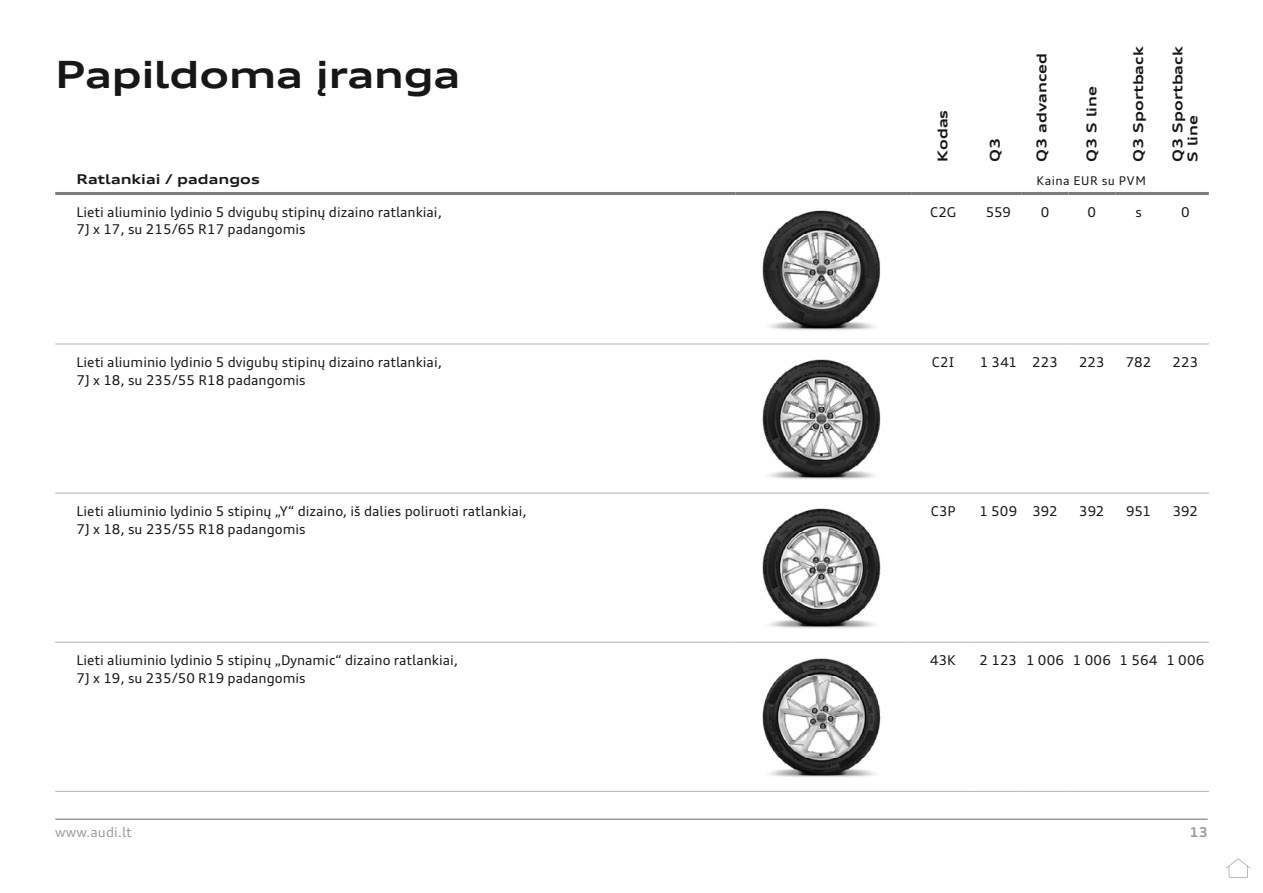
<style>
.page{position:relative;width:1263px;height:893px;background:#fff}
.page>*{position:absolute;margin:0;border:0;box-sizing:border-box;transform-origin:0 0}
.t1{font:700 expanded 37.5px "Audi Type";letter-spacing:-.01em;color:#181716}
.t2{font:13.5px/18px "Audi Type";color:#181716}
.t3{font:700 expanded 13.5px/15px "Audi Type";color:#181716}
.t4{font:13.5px "Audi Type";color:#9c9c9d}
.t5{font:700 13.5px "Audi Type";color:#9c9c9d}
.t6{font:12px "Audi Type";letter-spacing:.05em;color:#181716}
</style>
<div class="page">
<hr style="left:55px;top:818px;width:1153px;height:2px;background:#9c9c9d">
<svg style="left:1226px;top:858px;width:24px;height:20px"></svg>
<hr style="left:55px;top:493px;width:681px;height:1px;background:#b1b2b3">
<hr style="left:736px;top:493px;width:175px;height:1px;background:#b1b2b3">
<hr style="left:911px;top:493px;width:64px;height:1px;background:#b1b2b3">
<hr style="left:975px;top:493px;width:47px;height:1px;background:#b1b2b3">
<hr style="left:1022px;top:493px;width:46px;height:1px;background:#b1b2b3">
<hr style="left:1068px;top:493px;width:47px;height:1px;background:#b1b2b3">
<hr style="left:1115px;top:493px;width:47px;height:1px;background:#b1b2b3">
<hr style="left:1162px;top:493px;width:47px;height:1px;background:#b1b2b3">
<hr style="left:55px;top:642px;width:681px;height:1px;background:#b1b2b3">
<hr style="left:55px;top:791px;width:681px;height:1px;background:#b1b2b3">
<hr style="left:55px;top:344px;width:681px;height:1px;background:#b1b2b3">
<hr style="left:736px;top:344px;width:175px;height:1px;background:#b1b2b3">
<hr style="left:736px;top:791px;width:175px;height:1px;background:#b1b2b3">
<hr style="left:911px;top:791px;width:64px;height:1px;background:#b1b2b3">
<hr style="left:911px;top:344px;width:64px;height:1px;background:#b1b2b3">
<hr style="left:975px;top:344px;width:47px;height:1px;background:#b1b2b3">
<hr style="left:1022px;top:344px;width:46px;height:1px;background:#b1b2b3">
<hr style="left:1068px;top:344px;width:47px;height:1px;background:#b1b2b3">
<hr style="left:1115px;top:344px;width:47px;height:1px;background:#b1b2b3">
<hr style="left:1162px;top:344px;width:47px;height:1px;background:#b1b2b3">
<hr style="left:975px;top:791px;width:47px;height:1px;background:#b1b2b3">
<hr style="left:1022px;top:791px;width:46px;height:1px;background:#b1b2b3">
<hr style="left:1068px;top:791px;width:47px;height:1px;background:#b1b2b3">
<hr style="left:1115px;top:791px;width:47px;height:1px;background:#b1b2b3">
<hr style="left:1162px;top:791px;width:47px;height:1px;background:#b1b2b3">
<hr style="left:736px;top:642px;width:175px;height:1px;background:#b1b2b3">
<hr style="left:911px;top:642px;width:64px;height:1px;background:#b1b2b3">
<hr style="left:975px;top:642px;width:47px;height:1px;background:#b1b2b3">
<hr style="left:1022px;top:642px;width:46px;height:1px;background:#b1b2b3">
<hr style="left:1068px;top:642px;width:47px;height:1px;background:#b1b2b3">
<hr style="left:1115px;top:642px;width:47px;height:1px;background:#b1b2b3">
<hr style="left:1162px;top:642px;width:47px;height:1px;background:#b1b2b3">
<hr style="left:55px;top:192px;width:681px;height:3px;background:#7a7b7a">
<hr style="left:736px;top:192px;width:175px;height:3px;background:#7a7b7a">
<hr style="left:911px;top:192px;width:64px;height:3px;background:#7a7b7a">
<hr style="left:975px;top:192px;width:47px;height:3px;background:#7a7b7a">
<hr style="left:1022px;top:192px;width:46px;height:3px;background:#7a7b7a">
<hr style="left:1068px;top:192px;width:47px;height:3px;background:#7a7b7a">
<hr style="left:1115px;top:192px;width:47px;height:3px;background:#7a7b7a">
<hr style="left:1162px;top:192px;width:47px;height:3px;background:#7a7b7a">
<img style="left:762px;top:210px;width:119px;height:120px">
<img style="left:762px;top:359px;width:119px;height:120px">
<img style="left:762px;top:508px;width:119px;height:120px">
<img style="left:762px;top:658px;width:119px;height:120px">
<p class="t3" style="left:1130px;top:162px;width:116px;rotate:-90deg">Q3 Sportback</p>
<p class="t3" style="left:1170px;top:162px;width:116px;rotate:-90deg">Q3 Sportback<br>S line</p>
<p class="t6" style="left:1036px;top:173px;width:111px">Kaina EUR su PVM</p>
<p class="t3" style="left:1034px;top:162px;width:110px;rotate:-90deg">Q3 advanced</p>
<h1 class="t1" style="left:55px;top:51px;width:407px">Papildoma įranga</h1>
<p class="t3" style="left:1084px;top:162px;width:77px;rotate:-90deg">Q3 S line</p>
<p class="t3" style="left:935px;top:162px;width:53px;rotate:-90deg">Kodas</p>
<p class="t3" style="left:987px;top:162px;width:26px;rotate:-90deg">Q3</p>
<p class="t3" style="left:77px;top:171px;width:185px">Ratlankiai / padangos</p>
<p class="t2" style="left:77px;top:202px;width:367px">Lieti aliuminio lydinio 5 dvigubų stipinų dizaino ratlankiai,<br>7J x 17, su 215/65 R17 padangomis</p>
<p class="t2" style="left:930px;top:202px;width:28px">C2G</p>
<p class="t2" style="left:986px;top:202px;width:27px">559</p>
<p class="t2" style="left:1041px;top:202px;width:10px">0</p>
<p class="t2" style="left:1087px;top:202px;width:10px">0</p>
<p class="t2" style="left:1135px;top:202px;width:8px">s</p>
<p class="t2" style="left:1181px;top:202px;width:10px">0</p>
<p class="t2" style="left:77px;top:353px;width:367px">Lieti aliuminio lydinio 5 dvigubų stipinų dizaino ratlankiai,<br>7J x 18, su 235/55 R18 padangomis</p>
<p class="t2" style="left:932px;top:353px;width:24px">C2I</p>
<p class="t2" style="left:980px;top:353px;width:80px">1 341 223</p>
<p class="t2" style="left:1079px;top:353px;width:27px">223</p>
<p class="t2" style="left:1126px;top:353px;width:27px">782</p>
<p class="t2" style="left:1172px;top:353px;width:27px">223</p>
<p class="t2" style="left:77px;top:502px;width:452px">Lieti aliuminio lydinio 5 stipinų „Y“ dizaino, iš dalies poliruoti ratlankiai,<br>7J x 18, su 235/55 R18 padangomis</p>
<p class="t2" style="left:931px;top:502px;width:26px">C3P</p>
<p class="t2" style="left:979px;top:502px;width:80px">1 509 392</p>
<p class="t2" style="left:1079px;top:502px;width:27px">392</p>
<p class="t2" style="left:1126px;top:502px;width:26px">951</p>
<p class="t2" style="left:1173px;top:502px;width:27px">392</p>
<p class="t2" style="left:77px;top:651px;width:383px">Lieti aliuminio lydinio 5 stipinų „Dynamic“ dizaino ratlankiai,<br>7J x 19, su 235/50 R19 padangomis</p>
<p class="t2" style="left:930px;top:651px;width:27px">43K</p>
<p class="t2" style="left:979px;top:651px;width:226px">2 123 1 006 1 006 1 564 1 006</p>
<p class="t4" style="left:55px;top:824px;width:78px">www.audi.lt</p>
<p class="t5" style="left:1190px;top:824px;width:19px">13</p>
</div>
